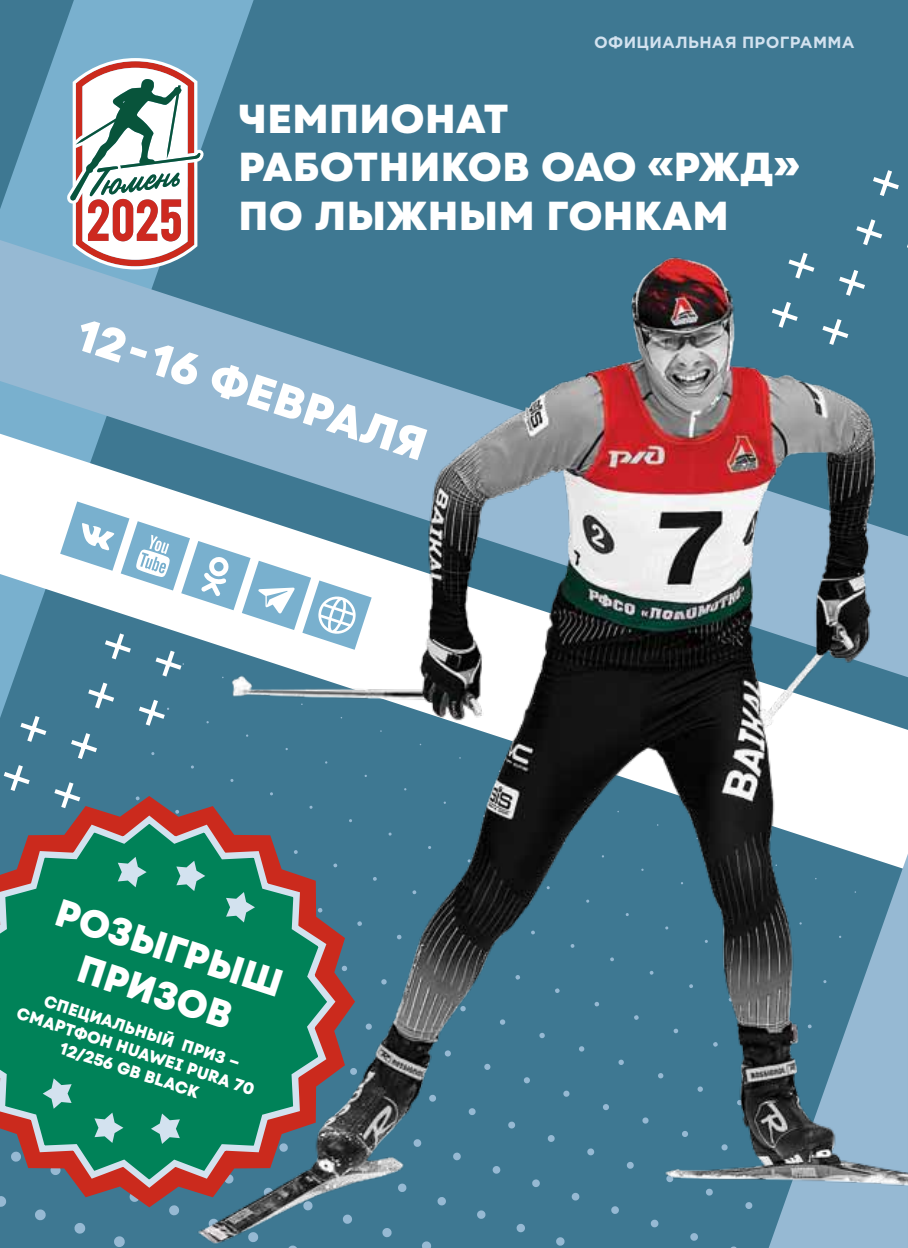
<style>
.page{position:relative;width:908px;height:1248px;background:#fff}
.page>*{position:absolute;margin:0;border:0;box-sizing:border-box;transform-origin:0 0}
.t1{font:800 45.4px "Code Next";color:#fff;scale:1.05 1}
.t2{font:800 40.4px/48.4px "Code Next";letter-spacing:.01em;color:#fff;scale:1.05 1}
.t3{font:800 38.6px/46.4px "Code Next";color:#fff}
.t4{font:800 16.8px "Code Next";color:#fff}
.t5{font:700 16.2px "Gotham Pro";letter-spacing:.02em;color:#d3e2ef}
</style>
<div class="page">
<div style="left:0;top:0;width:907px;height:1247px;background:#3e7892"></div>
<svg style="left:0;top:0;width:253px;height:240px;fill:#79b0ce"></svg>
<svg style="left:0;top:240px;width:181px;height:193px;background:#8eb5cf"></svg>
<svg style="left:0;top:433px;width:181px;height:68px;fill:#fff"></svg>
<svg style="left:67px;top:58px;width:136px;height:211px;background:#bfb1b0"></svg>
<svg style="left:169px;top:1207px;width:10px;height:8px"></svg>
<svg style="left:114px;top:1236px;width:11px;height:11px"></svg>
<svg style="left:74px;top:1223px;width:12px;height:11px"></svg>
<svg style="left:35px;top:1209px;width:11px;height:11px"></svg>
<img style="left:181px;top:144px;width:726px;height:1103px">
<svg style="left:766px;top:165px;width:141px;height:184px"></svg>
<svg style="left:0;top:813px;width:355px;height:394px"></svg>
<svg style="left:0;top:813px;width:338px;height:377px;background:#327960"></svg>
<svg style="left:176px;top:860px;width:29px;height:31px"></svg>
<svg style="left:118px;top:856px;width:29px;height:31px"></svg>
<svg style="left:223px;top:891px;width:32px;height:40px"></svg>
<svg style="left:94px;top:1112px;width:29px;height:31px"></svg>
<svg style="left:144px;top:1102px;width:50px;height:68px;background:#269272"></svg>
<svg style="left:43px;top:1078px;width:29px;height:30px"></svg>
<svg style="left:0;top:501px;width:371px;height:312px"></svg>
<div style="left:242px;top:959px;width:41px;height:37px;background:#008258"></div>
<p class="t5" style="left:594px;top:33px;width:262px">Oфициальная программа</p>
<h2 class="t2" style="left:238px;top:95px;width:319px">Чемпионат работников ОАО</h2>
<h2 class="t2" style="left:238px;top:143px;width:535px;text-indent:409px">«РЖД» по лыжным гонкам</h2>
<h1 class="t1" style="left:87px;top:306px;width:349px;rotate:18deg">12 - 16 февраля</h1>
<h3 class="t3" style="left:100px;top:901px;width:161px;text-indent:-38px;rotate:18deg">РО ЗЫГРЫ призов</h3>
<p class="t4" style="left:48px;top:990px;width:62px;rotate:18deg">СПЕ ЦИАЛ</p>
<p class="t4" style="left:21px;top:1002px;width:250px;rotate:18deg">Смартфон HUAWEI Pu ra 70</p>
<p class="t4" style="left:128px;top:1016px;width:121px;rotate:18deg">ЬНЫ Й приз –</p>
<p class="t4" style="left:64px;top:1037px;width:146px;rotate:18deg">12/256 GB Bla ck</p>
</div>
